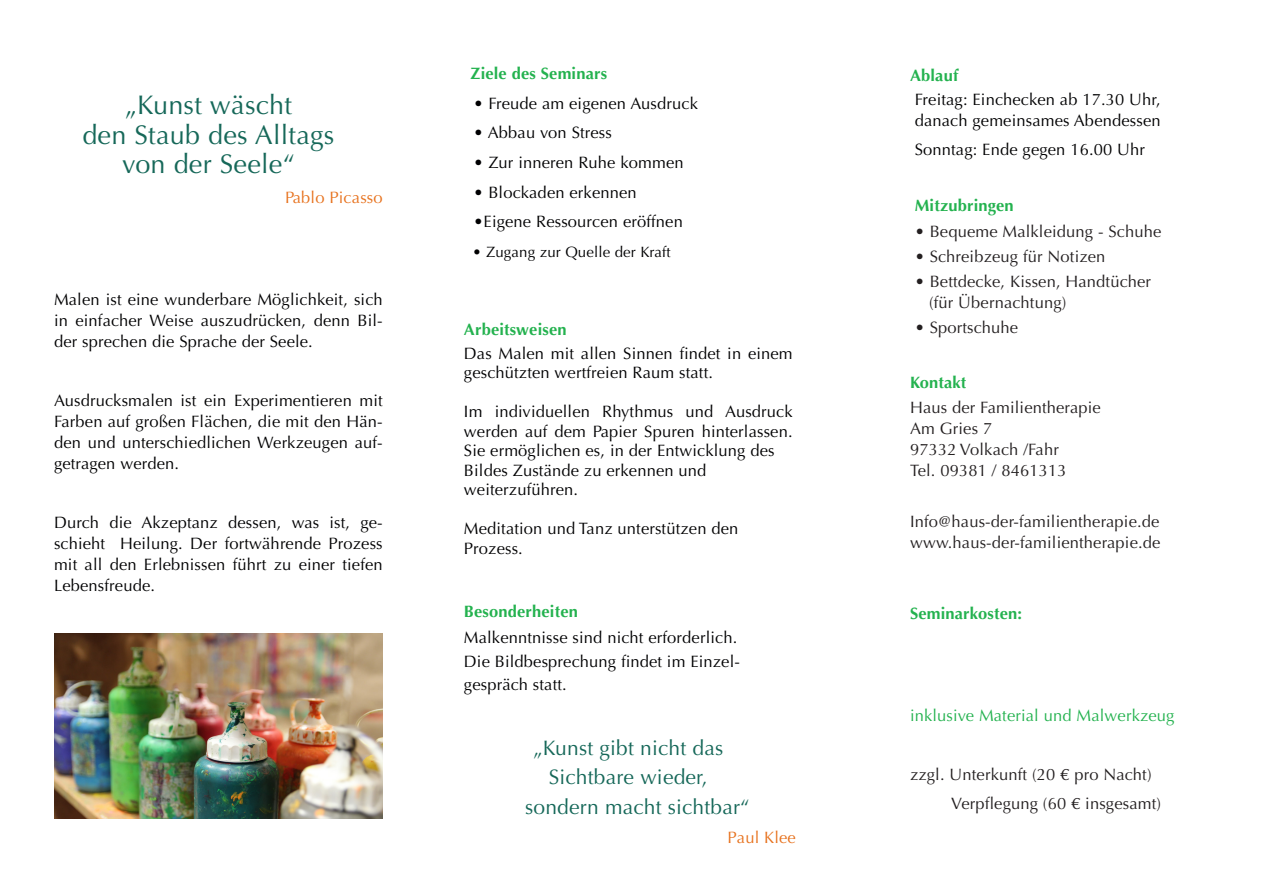
<style>
.page{position:relative;width:1263px;height:893px;background:#fff}
.page>*{position:absolute;margin:0;border:0;box-sizing:border-box;transform-origin:0 0}
.Absatzformat_1{font:27px "Optima";letter-spacing:.01em;color:#166859}
.Absatzformat_1-2{font:21px "Optima";letter-spacing:.01em;color:#166859}
.Absatzformat_1-3{font:16.5px/21px "Optima";letter-spacing:.01em;color:#000002;text-align:justify}
.Absatzformat_1-4{font:16.5px "Optima";letter-spacing:.01em;color:#231f20}
.Absatzformat_1-5{font:700 16.5px "Optima";letter-spacing:.01em;color:#24b24f}
.Absatzformat_1-6{font:16.5px "Optima";letter-spacing:.01em;color:#24b24f}
.Absatzformat_1-7{font:16.5px "Optima";letter-spacing:.01em;color:#e7721e}
.Absatzformat_1-8{font:15px "Optima";letter-spacing:.01em;color:#000002}
</style>
<div class="page">
<img style="left:54px;top:634px;width:329px;height:185px">
<p class="Absatzformat_1" style="left:125px;top:89px;width:168px">„Kunst wäscht</p>
<p class="Absatzformat_1" style="left:82px;top:119px;width:254px">den Staub des Alltags</p>
<p class="Absatzformat_1" style="left:122px;top:148px;width:174px">von der Seele“</p>
<p class="Absatzformat_1-7" style="left:285px;top:187px;width:99px">Pablo Picasso</p>
<p class="Absatzformat_1-3" style="left:54px;top:289px;width:330px">Malen ist eine wunderbare Möglichkeit, sich in einfacher Weise auszudrücken, denn Bil&shy;der sprechen die Sprache der Seele.</p>
<p class="Absatzformat_1-3" style="left:54px;top:390px;width:330px">Ausdrucksmalen ist ein Experimentieren mit Farben auf großen Flächen, die mit den Hän&shy;den und unterschiedlichen Werkzeugen auf&shy;getragen werden.</p>
<p class="Absatzformat_1-3" style="left:54px;top:512px;width:330px">Durch die Akzeptanz dessen, was ist, ge&shy;schieht Heilung. Der fortwährende Prozess mit all den Erlebnissen führt zu einer tiefen Lebensfreude.</p>
<p class="Absatzformat_1-5" style="left:470px;top:64px;width:138px">Ziele des Seminars</p>
<p class="Absatzformat_1-3" style="left:473px;top:93px;width:226px">• Freude am eigenen Ausdruck</p>
<p class="Absatzformat_1-3" style="left:473px;top:123px;width:140px">• Abbau von Stress</p>
<p class="Absatzformat_1-3" style="left:473px;top:152px;width:212px">• Zur inneren Ruhe kommen</p>
<p class="Absatzformat_1-3" style="left:473px;top:182px;width:165px">• Blockaden erkennen</p>
<p class="Absatzformat_1-3" style="left:473px;top:211px;width:211px">•Eigene Ressourcen eröffnen</p>
<p class="Absatzformat_1-8" style="left:473px;top:243px;width:200px">• Zugang zur Quelle der Kraft</p>
<p class="Absatzformat_1-5" style="left:464px;top:319px;width:104px">Arbeitsweisen</p>
<p class="Absatzformat_1-3" style="left:464px;top:343px;width:330px;line-height:19.5px">Das Malen mit allen Sinnen findet in einem geschützten wertfreien Raum statt.</p>
<p class="Absatzformat_1-3" style="left:464px;top:402px;width:330px;line-height:19.5px">Im individuellen Rhythmus und Ausdruck werden auf dem Papier Spuren hinterlassen.<br>Sie ermöglichen es, in der Entwicklung des</p>
<p class="Absatzformat_1-3" style="left:464px;top:460px;width:244px">Bildes Zustände zu erkennen und</p>
<p class="Absatzformat_1-3" style="left:464px;top:479px;width:116px">weiterzuführen.</p>
<p class="Absatzformat_1-3" style="left:464px;top:518px;width:276px">Meditation und Tanz unterstützen den</p>
<p class="Absatzformat_1-3" style="left:464px;top:538px;width:60px">Prozess.</p>
<p class="Absatzformat_1-5" style="left:464px;top:602px;width:116px">Besonderheiten</p>
<p class="Absatzformat_1-3" style="left:464px;top:627px;width:275px">Malkenntnisse sind nicht erforderlich.</p>
<p class="Absatzformat_1-3" style="left:464px;top:651px;width:277px">Die Bildbesprechung findet im Einzel-</p>
<p class="Absatzformat_1-3" style="left:464px;top:674px;width:104px">gespräch statt.</p>
<p class="Absatzformat_1-2" style="left:533px;top:736px;width:191px">„Kunst gibt nicht das</p>
<p class="Absatzformat_1-2" style="left:549px;top:765px;width:160px">Sichtbare wieder,</p>
<p class="Absatzformat_1-2" style="left:525px;top:795px;width:226px">sondern macht sichtbar“</p>
<p class="Absatzformat_1-7" style="left:727px;top:828px;width:70px">Paul Klee</p>
<p class="Absatzformat_1-5" style="left:910px;top:66px;width:50px">Ablauf</p>
<p class="Absatzformat_1-3" style="left:915px;top:89px;width:247px">Freitag: Einchecken ab 17.30 Uhr,</p>
<p class="Absatzformat_1-3" style="left:915px;top:110px;width:247px">danach gemeinsames Abendessen</p>
<p class="Absatzformat_1-3" style="left:915px;top:139px;width:232px">Sonntag: Ende gegen 16.00 Uhr</p>
<p class="Absatzformat_1-5" style="left:915px;top:196px;width:101px">Mitzubringen</p>
<p class="Absatzformat_1-4" style="left:915px;top:221px;width:248px">• Bequeme Malkleidung - Schuhe</p>
<p class="Absatzformat_1-4" style="left:915px;top:247px;width:192px">• Schreibzeug für Notizen</p>
<p class="Absatzformat_1-4" style="left:915px;top:272px;width:238px">• Bettdecke, Kissen, Handtücher</p>
<p class="Absatzformat_1-4" style="left:929px;top:293px;width:139px">(für Übernachtung)</p>
<p class="Absatzformat_1-4" style="left:915px;top:318px;width:105px">• Sportschuhe</p>
<p class="Absatzformat_1-5" style="left:910px;top:373px;width:58px">Kontakt</p>
<p class="Absatzformat_1-4" style="left:910px;top:398px;width:192px">Haus der Familientherapie</p>
<p class="Absatzformat_1-4" style="left:910px;top:419px;width:84px">Am Gries 7</p>
<p class="Absatzformat_1-4" style="left:910px;top:440px;width:150px">97332 Volkach /Fahr</p>
<p class="Absatzformat_1-4" style="left:910px;top:461px;width:158px">Tel. 09381 / 8461313</p>
<p class="Absatzformat_1-4" style="left:910px;top:512px;width:251px">Info@haus-der-familientherapie.de</p>
<p class="Absatzformat_1-4" style="left:910px;top:533px;width:252px">www.haus-der-familientherapie.de</p>
<p class="Absatzformat_1-5" style="left:910px;top:604px;width:114px">Seminarkosten:</p>
<p class="Absatzformat_1-6" style="left:910px;top:706px;width:266px">inklusive Material und Malwerkzeug</p>
<p class="Absatzformat_1-4" style="left:910px;top:765px;width:243px">zzgl. Unterkunft (20 € pro Nacht)</p>
<p class="Absatzformat_1-4" style="left:951px;top:794px;width:211px">Verpflegung (60 € insgesamt)</p>
</div>
